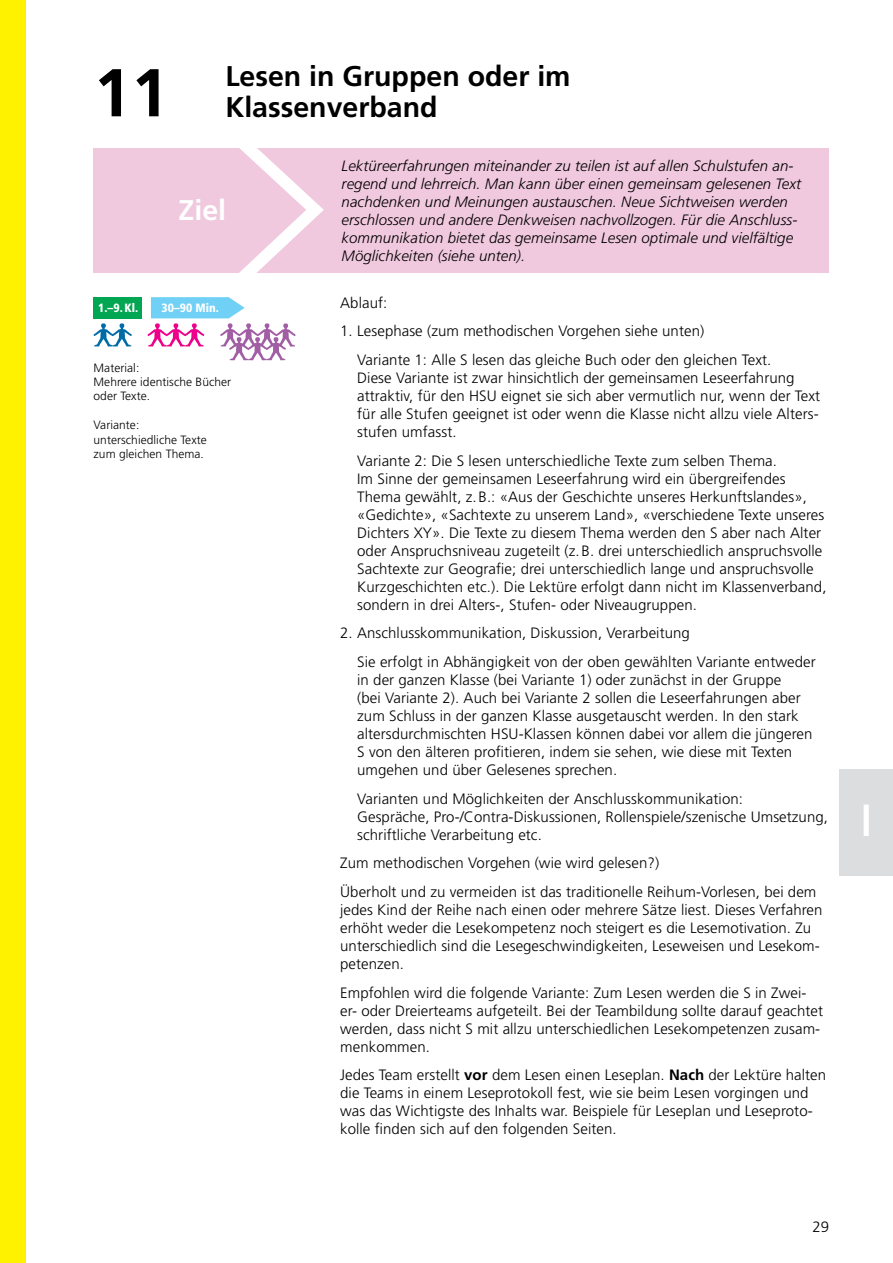
<style>
.page{position:relative;width:893px;height:1263px;background:#fff}
.page>*{position:absolute;margin:0;border:0;box-sizing:border-box;transform-origin:0 0}
.t1{font:700 67.5px "Frutiger";color:#000}
.t2{font:700 condensed 45px "Frutiger";color:#fff;scale:.9 1}
.t3{font:700 28.5px "Frutiger";color:#000}
.t4{font:700 28.5px "Frutiger";color:#fff}
.t5{font:300 15px/18px "Frutiger";letter-spacing:.005em;color:#000}
.t6{font:300 15px/18px "Frutiger LT Pro";letter-spacing:.005em;color:#000}
.t7{font:italic 300 15px/18px "Frutiger LT Pro";letter-spacing:.005em;color:#000}
.t8{font:300 12px/14.4px "Frutiger LT Pro";letter-spacing:.005em;color:#000}
.t9{font:900 condensed 12px "Frutiger";color:#fff}
.s1{font-weight:700}
</style>
<div class="page">
<div style="left:840px;top:770px;width:53px;height:106px;background:#dcddde"></div>
<div style="left:94px;top:148px;width:735px;height:125px;background:#f1c9df"></div>
<div style="left:94px;top:297px;width:48px;height:21px;background:#00a651"></div>
<svg style="left:93px;top:323px;width:39px;height:23px"></svg>
<svg style="left:147px;top:148px;width:177px;height:212px"></svg>
<div style="left:0;top:0;width:26px;height:1263px;background:#fff200"></div>
<h1 class="t1" style="left:94px;top:53px;width:77px">11</h1>
<h3 class="t3" style="left:225px;top:59px;width:347px">Lesen in Gruppen oder im</h3>
<h3 class="t3" style="left:225px;top:91px;width:214px">Klassenverband</h3>
<h3 class="t4" style="left:179px;top:193px;width:49px">Ziel</h3>
<p class="t9" style="left:98px;top:301px;width:41px">1.–9. Kl.</p>
<p class="t9" style="left:161px;top:301px;width:59px">30–90 Min.</p>
<p class="t8" style="left:94px;top:360px;width:139px">Material:<br>Mehrere identische Bücher oder Texte.</p>
<p class="t8" style="left:94px;top:418px;width:115px">Variante: unterschiedliche Texte zum gleichen Thema.</p>
<p class="t7" style="left:342px;top:157px;width:461px">Lektüreerfahrungen miteinander zu teilen ist auf allen Schulstufen an&shy;regend und lehrreich. Man kann über einen gemeinsam gelesenen Text nachdenken und Meinungen austauschen. Neue Sichtweisen werden erschlossen und andere Denkweisen nachvollzogen. Für die Anschluss&shy;kommunikation bietet das gemeinsame Lesen optimale und vielfältige Möglichkeiten (siehe unten).</p>
<p class="t6" style="left:340px;top:294px;width:49px">Ablauf:</p>
<p class="t5" style="left:357px;top:317px;width:416px;line-height:28.7px;text-indent:-17px">1. Lesephase (zum methodischen Vorgehen siehe unten)<br>Variante 1: Alle S lesen das gleiche Buch oder den gleichen Text.</p>
<p class="t5" style="left:357px;top:369px;width:464px">Diese Variante ist zwar hinsichtlich der gemeinsamen Leseerfahrung attraktiv, für den HSU eignet sie sich aber vermutlich nur, wenn der Text für alle Stufen geeignet ist oder wenn die Klasse nicht allzu viele Alters&shy;stufen umfasst.</p>
<p class="t5" style="left:357px;top:452px;width:471px">Variante 2: Die S lesen unterschiedliche Texte zum selben Thema.<br>Im Sinne der gemeinsamen Leseerfahrung wird ein übergreifendes Thema gewählt, z. B.: «Aus der Geschichte unseres Herkunftslandes», «Gedichte», «Sachtexte zu unserem Land», «verschiedene Texte unseres Dichters XY». Die Texte zu diesem Thema werden den S aber nach Alter oder Anspruchsniveau zugeteilt (z. B. drei unterschiedlich anspruchsvolle Sachtexte zur Geografie; drei unterschiedlich lange und anspruchsvolle Kurzgeschichten etc.). Die Lektüre erfolgt dann nicht im Klassenverband, sondern in drei Alters-, Stufen- oder Niveaugruppen.</p>
<p class="t5" style="left:357px;top:619px;width:460px;line-height:28.7px;text-indent:-17px">2. Anschlusskommunikation, Diskussion, Verarbeitung<br>Sie erfolgt in Abhängigkeit von der oben gewählten Variante entweder</p>
<p class="t5" style="left:357px;top:671px;width:457px">in der ganzen Klasse (bei Variante 1) oder zunächst in der Gruppe<br>(bei Variante 2). Auch bei Variante 2 sollen die Leseerfahrungen aber zum Schluss in der ganzen Klasse ausgetauscht werden. In den stark altersdurchmischten HSU-Klassen können dabei vor allem die jüngeren S von den älteren profitieren, indem sie sehen, wie diese mit Texten umgehen und über Gelesenes sprechen.</p>
<p class="t5" style="left:357px;top:789px;width:472px">Varianten und Möglichkeiten der Anschlusskommunikation:<br>Gespräche, Pro-/Contra-Diskussionen, Rollenspiele/szenische Umsetzung, schriftliche Verarbeitung etc.</p>
<p class="t6" style="left:340px;top:849px;width:478px;line-height:28.7px">Zum methodischen Vorgehen (wie wird gelesen?)<br>Überholt und zu vermeiden ist das traditionelle Reihum-Vorlesen, bei dem</p>
<p class="t6" style="left:340px;top:901px;width:484px">jedes Kind der Reihe nach einen oder mehrere Sätze liest. Dieses Verfahren erhöht weder die Lesekompetenz noch steigert es die Lesemotivation. Zu unterschiedlich sind die Lesegeschwindigkeiten, Leseweisen und Lesekom&shy;petenzen.</p>
<p class="t6" style="left:340px;top:983px;width:484px">Empfohlen wird die folgende Variante: Zum Lesen werden die S in Zwei&shy;er- oder Dreierteams aufgeteilt. Bei der Teambildung sollte darauf geachtet werden, dass nicht S mit allzu unterschiedlichen Lesekompetenzen zusam&shy;menkommen.</p>
<p class="t6" style="left:340px;top:1066px;width:488px">Jedes Team erstellt <span class="s1">vor</span> dem Lesen einen Leseplan. <span class="s1">Nach</span> der Lektüre halten die Teams in einem Leseprotokoll fest, wie sie beim Lesen vorgingen und was das Wichtigste des Inhalts war. Beispiele für Leseplan und Leseproto&shy;kolle finden sich auf den folgenden Seiten.</p>
<p class="t5" style="left:812px;top:1218px;width:18px">29</p>
<h2 class="t2" style="left:861px;top:794px;width:14px">I</h2>
</div>
